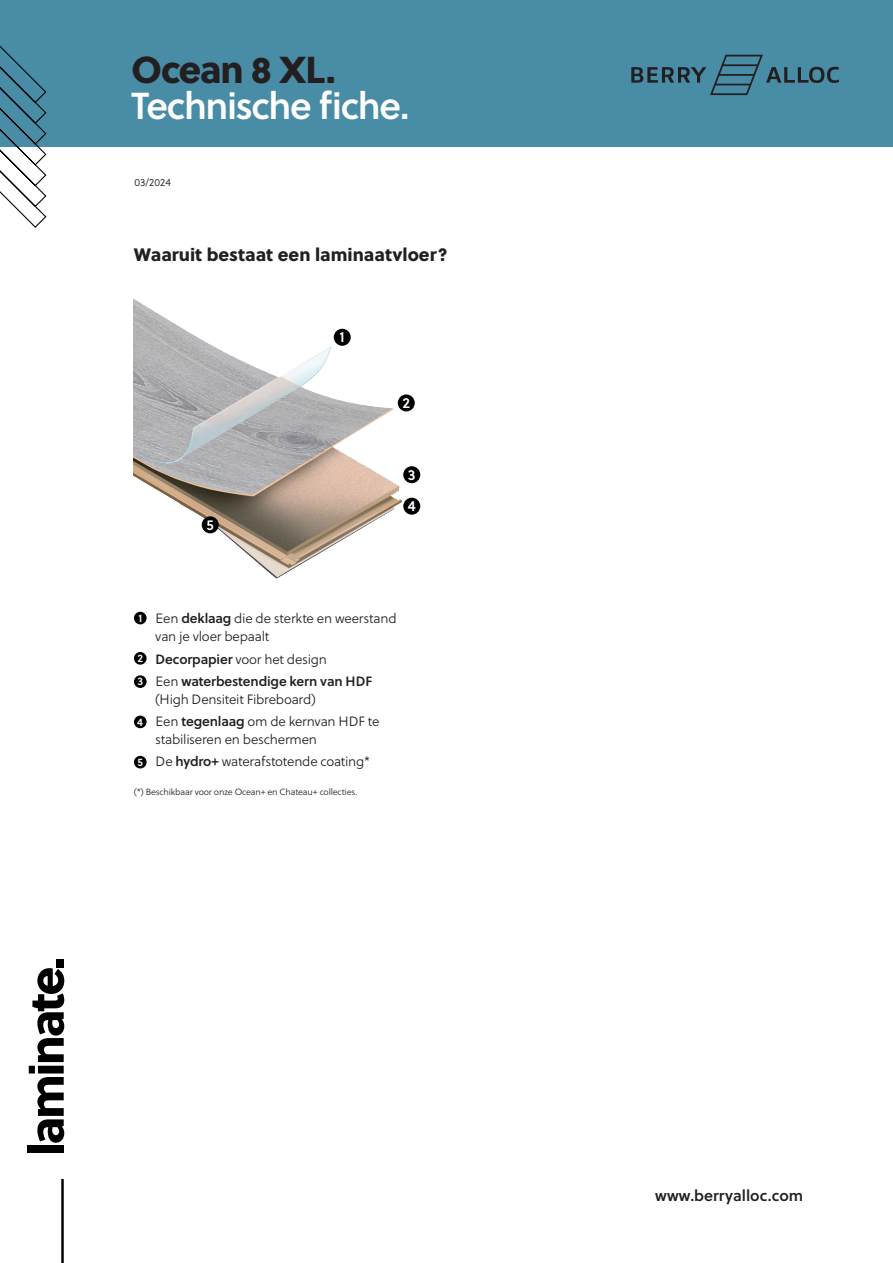
<style>
.page{position:relative;width:893px;height:1263px;background:#fff}
.page>*{position:absolute;margin:0;border:0;box-sizing:border-box;transform-origin:0 0}
.t1{font:37.5px "Soleil Sb";letter-spacing:-.04em;color:#fff}
.t2{font:37.5px "Soleil Xb";letter-spacing:-.035em;color:#231f20}
.Basetext{font:18px "Soleil Xb";color:#231f20}
.t3{font:15.6px "Soleil Sb";color:#231f20}
.BODY{font:14.55px "Soleil Sb";color:#fff}
.BODY-2{font:14.4px "Soleil Sb";color:#fff}
.BODY_BULLET_small{font:13.5px/18px "Soleil Lt";letter-spacing:-.015em;color:#231f20}
.BODY-3{font:10.8px "Soleil Sb";color:#fff}
.t4{font:10.5px "Soleil Lt";color:#231f20}
.t5{font:9px "Soleil Lt";letter-spacing:-.02em;color:#231f20}
.s1{font-family:"Soleil Sb"}
</style>
<div class="page">
<img style="left:134px;top:299px;width:287px;height:324px">
<div style="left:334px;top:329px;width:17px;height:17px;background:#000103;border-radius:50%"></div>
<div style="left:398px;top:394px;width:17px;height:17px;background:#000103;border-radius:50%"></div>
<div style="left:403px;top:466px;width:17px;height:17px;background:#000103;border-radius:50%"></div>
<div style="left:403px;top:498px;width:17px;height:17px;background:#000103;border-radius:50%"></div>
<div style="left:0;top:0;width:893px;height:147px;background:#488ca6"></div>
<svg style="left:631px;top:55px;width:208px;height:40px"></svg>
<svg style="left:0;top:45px;width:47px;height:183px"></svg>
<div style="left:28px;top:1145px;width:36px;height:8px;background:#000"></div>
<svg style="left:29px;top:968px;width:35px;height:175px"></svg>
<div style="left:56px;top:959px;width:8px;height:8px;background:#000"></div>
<hr style="left:61px;top:1179px;width:3px;height:84px;background:#000">
<div style="left:202px;top:516px;width:17px;height:17px;background:#000103;border-radius:50%"></div>
<div style="left:134px;top:612px;width:13px;height:12px;background:#000103;border-radius:50%"></div>
<div style="left:134px;top:652px;width:13px;height:13px;background:#000103;border-radius:50%"></div>
<div style="left:134px;top:675px;width:13px;height:13px;background:#000103;border-radius:50%"></div>
<div style="left:134px;top:715px;width:13px;height:13px;background:#000103;border-radius:50%"></div>
<div style="left:134px;top:756px;width:13px;height:12px;background:#000103;border-radius:50%"></div>
<p class="t2" style="left:131px;top:40px;width:206px">Ocean 8 XL.</p>
<p class="t1" style="left:131px;top:77px;width:280px">Technische fiche.</p>
<p class="t4" style="left:134px;top:175px;width:38px">03/2024</p>
<p class="Basetext" style="left:134px;top:240px;width:315px">Waaruit bestaat een laminaatvloer?</p>
<p class="BODY-2" style="left:207px;top:514px;width:9px">5</p>
<p class="BODY" style="left:340px;top:326px;width:7px">1</p>
<p class="BODY" style="left:402px;top:392px;width:9px">2</p>
<p class="BODY" style="left:408px;top:464px;width:9px">3</p>
<p class="BODY" style="left:408px;top:495px;width:9px">4</p>
<p class="BODY-3" style="left:138px;top:610px;width:5px">1</p>
<p class="BODY_BULLET_small" style="left:155px;top:609px;width:243px">Een <span class="s1">deklaag</span> die de sterkte en weerstand van je vloer bepaalt</p>
<p class="BODY-3" style="left:137px;top:650px;width:7px">2</p>
<p class="BODY_BULLET_small" style="left:156px;top:650px;width:173px"><span class="s1">Decorpapier</span> voor het design</p>
<p class="BODY-3" style="left:137px;top:673px;width:7px">3</p>
<p class="BODY_BULLET_small" style="left:155px;top:672px;width:218px">Een <span class="s1">waterbestendige kern van HDF </span>(High Densiteit Fibreboard)</p>
<p class="BODY-3" style="left:137px;top:714px;width:7px">4</p>
<p class="BODY_BULLET_small" style="left:155px;top:712px;width:226px">Een <span class="s1">tegenlaag</span> om de kernvan HDF te stabiliseren en beschermen</p>
<p class="BODY-3" style="left:137px;top:754px;width:7px">5</p>
<p class="BODY_BULLET_small" style="left:156px;top:752px;width:216px">De <span class="s1">hydro+</span> waterafstotende coating*</p>
<p class="t5" style="left:134px;top:785px;width:225px">(*) Beschikbaar voor onze Ocean+ en Chateau+ collecties.</p>
<p class="t3" style="left:655px;top:1183px;width:150px">www.berryalloc.com</p>
</div>
